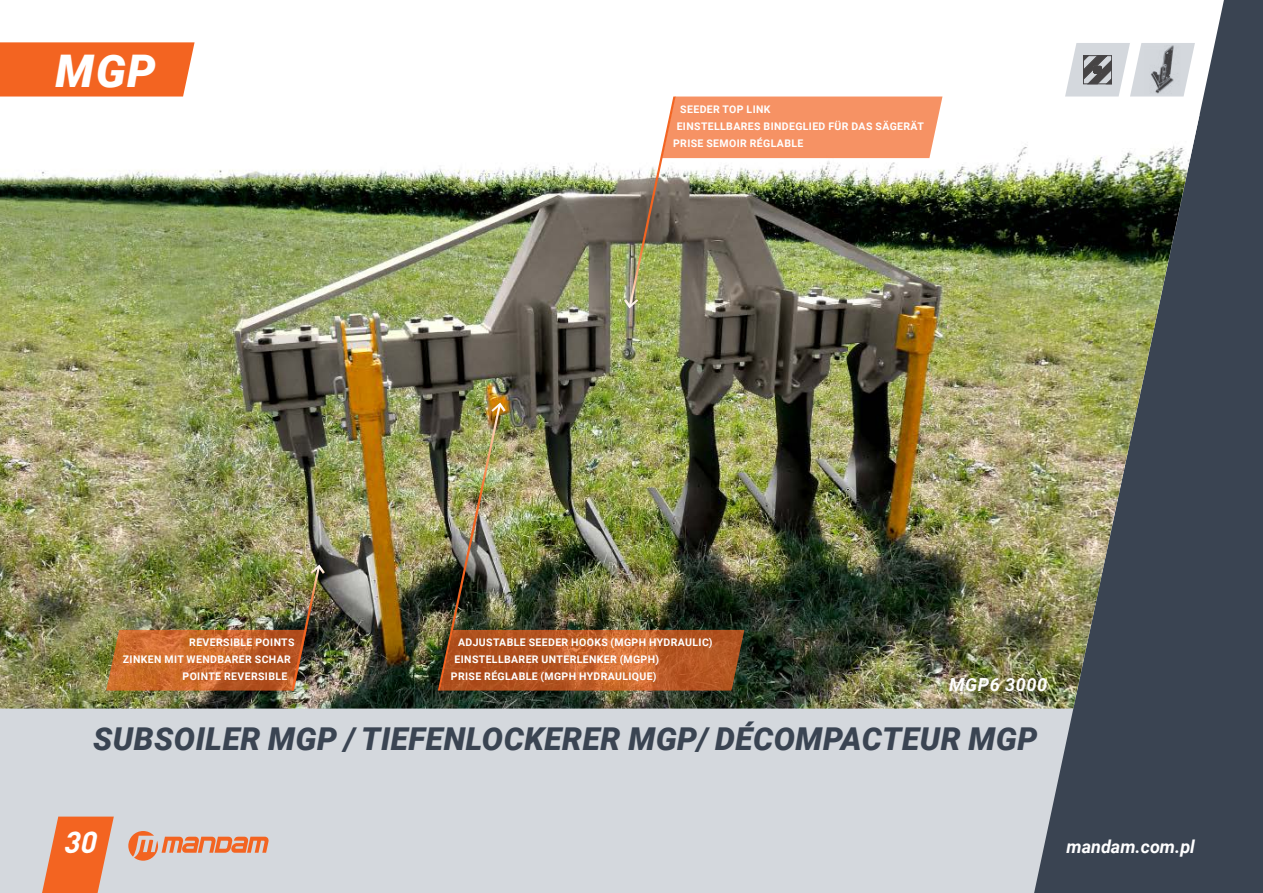
<style>
.page{position:relative;width:1263px;height:893px;background:#fff}
.page>*{position:absolute;margin:0;border:0;box-sizing:border-box;transform-origin:0 0}
.nazwa_krotka{font:italic 900 45px "Roboto";color:#fff}
.nazwa_dluga{font:italic 900 31.5px "Roboto";letter-spacing:.015em;color:#3a4452}
.t1{font:italic 700 30px "DIN Pro";color:#fff}
.T__boldowa{font:italic 700 18px "Roboto";color:#fff}
.T__boldowa-2{font:italic 700 18px "Roboto";letter-spacing:.035em;color:#fff}
.opis_zdjecia{font:700 10.5px "Roboto";letter-spacing:.035em;color:#fff}
</style>
<div class="page">
<div style="left:0;top:709px;width:1031px;height:184px;background:#d4d8dd"></div>
<svg style="left:1031px;top:0;width:232px;height:893px;background:#5b636f"></svg>
<svg style="left:39px;top:817px;width:75px;height:76px;background:#ea8251"></svg>
<svg style="left:128px;top:831px;width:141px;height:30px;background:#dfad97"></svg>
<img style="left:0;top:115px;width:1199px;height:594px">
<div style="left:0;top:42px;width:195px;height:55px;background:#f36421"></div>
<svg style="left:1065px;top:43px;width:130px;height:54px"></svg>
<img style="left:1144px;top:45px;width:37px;height:49px">
<img style="left:620px;top:96px;width:322px;height:214px">
<img style="left:106px;top:563px;width:223px;height:130px">
<img style="left:436px;top:401px;width:308px;height:292px">
<p class="nazwa_krotka" style="left:56px;top:39px;width:102px">MGP</p>
<p class="opis_zdjecia" style="left:680px;top:102px;width:92px">SEEDER TOP LINK</p>
<p class="opis_zdjecia" style="left:677px;top:119px;width:249px">EINSTELLBARES BINDEGLIED FÜR DAS SÄGERÄT</p>
<p class="opis_zdjecia" style="left:673px;top:136px;width:132px">PRISE SEMOIR RÉGLABLE</p>
<p class="opis_zdjecia" style="left:189px;top:635px;width:107px">REVERSIBLE POINTS</p>
<p class="opis_zdjecia" style="left:123px;top:652px;width:170px">ZINKEN MIT WENDBARER SCHAR</p>
<p class="opis_zdjecia" style="left:183px;top:669px;width:106px">POINTE REVERSIBLE</p>
<p class="opis_zdjecia" style="left:458px;top:635px;width:256px">ADJUSTABLE SEEDER HOOKS (MGPH HYDRAULIC)</p>
<p class="opis_zdjecia" style="left:454px;top:652px;width:206px">EINSTELLBARER UNTERLENKER (MGPH)</p>
<p class="opis_zdjecia" style="left:451px;top:669px;width:207px">PRISE RÉGLABLE (MGPH HYDRAULIQUE)</p>
<p class="T__boldowa-2" style="left:949px;top:672px;width:100px">MGP6 3000</p>
<p class="nazwa_dluga" style="left:93px;top:717px;width:946px">SUBSOILER MGP / TIEFENLOCKERER MGP/ DÉCOMPACTEUR MGP</p>
<h3 class="t1" style="left:63px;top:821px;width:42px">30</h3>
<h3 class="T__boldowa" style="left:1066px;top:834px;width:130px">mandam.com.pl</h3>
</div>
